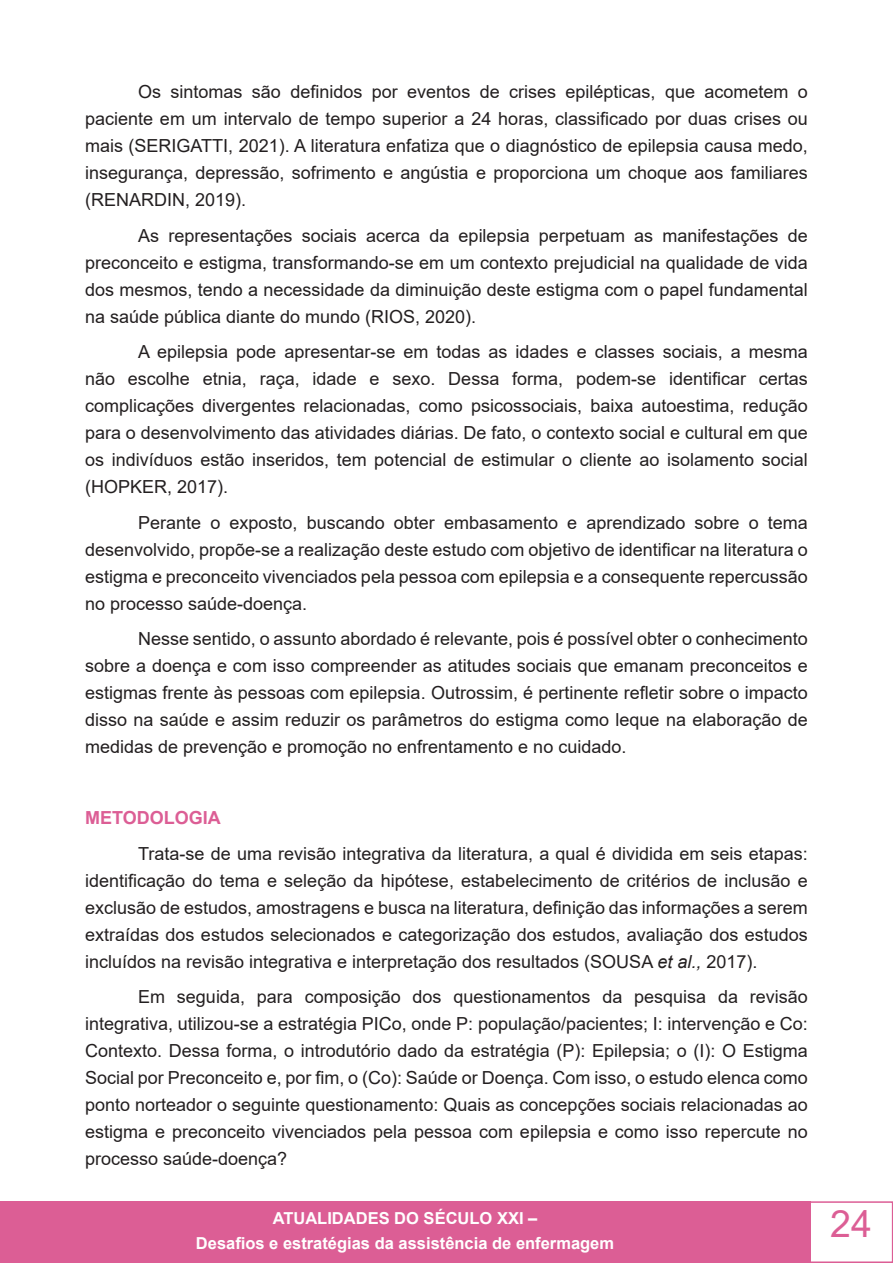
<style>
.page{position:relative;width:893px;height:1263px;background:#fff}
.page>*{position:absolute;margin:0;border:0;box-sizing:border-box;transform-origin:0 0}
.t1{font:37.5px "Arial";color:#dc5e95}
.t2{font:18px/27px "Arial";color:#231f20;text-align:justify}
.t3{font:700 18px "Arial";color:#dc5e95}
.t4{font:700 16.5px/24.8px "Arial";color:#fff;text-align:center}
.s1{font-style:italic}
</style>
<div class="page">
<div style="left:809px;top:1201px;width:84px;height:62px;background:#fff;border:2px solid #dc5e95"></div>
<div style="left:0;top:1201px;width:810px;height:62px;background:#dc5e95"></div>
<p class="t2" style="left:85px;top:78px;width:724px;text-indent:53px">Os sintomas são definidos por eventos de crises epilépticas, que acometem o paciente em um intervalo de tempo superior a 24 horas, classificado por duas crises ou mais (SERIGATTI, 2021). A literatura enfatiza que o diagnóstico de epilepsia causa medo, insegurança, depressão, sofrimento e angústia e proporciona um choque aos familiares (RENARDIN, 2019).</p>
<p class="t2" style="left:85px;top:222px;width:724px;text-indent:53px">As representações sociais acerca da epilepsia perpetuam as manifestações de preconceito e estigma, transformando-se em um contexto prejudicial na qualidade de vida dos mesmos, tendo a necessidade da diminuição deste estigma com o papel fundamental na saúde pública diante do mundo (RIOS, 2020).</p>
<p class="t2" style="left:85px;top:338px;width:724px;text-indent:53px">A epilepsia pode apresentar-se em todas as idades e classes sociais, a mesma não escolhe etnia, raça, idade e sexo. Dessa forma, podem-se identificar certas complicações divergentes relacionadas, como psicossociais, baixa autoestima, redução para o desenvolvimento das atividades diárias. De fato, o contexto social e cultural em que os indivíduos estão inseridos, tem potencial de estimular o cliente ao isolamento social (HOPKER, 2017).</p>
<p class="t2" style="left:85px;top:509px;width:724px;text-indent:53px">Perante o exposto, buscando obter embasamento e aprendizado sobre o tema desenvolvido, propõe-se a realização deste estudo com objetivo de identificar na literatura o estigma e preconceito vivenciados pela pessoa com epilepsia e a consequente repercussão no processo saúde-doença.</p>
<p class="t2" style="left:85px;top:625px;width:724px;text-indent:53px">Nesse sentido, o assunto abordado é relevante, pois é possível obter o conhecimento sobre a doença e com isso compreender as atitudes sociais que emanam preconceitos e estigmas frente às pessoas com epilepsia. Outrossim, é pertinente refletir sobre o impacto disso na saúde e assim reduzir os parâmetros do estigma como leque na elaboração de medidas de prevenção e promoção no enfrentamento e no cuidado.</p>
<p class="t3" style="left:85px;top:805px;width:137px">METODOLOGIA</p>
<p class="t2" style="left:85px;top:840px;width:724px;text-indent:53px">Trata-se de uma revisão integrativa da literatura, a qual é dividida em seis etapas: identificação do tema e seleção da hipótese, estabelecimento de critérios de inclusão e exclusão de estudos, amostragens e busca na literatura, definição das informações a serem extraídas dos estudos selecionados e categorização dos estudos, avaliação dos estudos incluídos na revisão integrativa e interpretação dos resultados (SOUSA <span class="s1">et al.,</span> 2017).</p>
<p class="t2" style="left:85px;top:983px;width:724px;text-indent:53px">Em seguida, para composição dos questionamentos da pesquisa da revisão integrativa, utilizou-se a estratégia PICo, onde P: população/pacientes; I: intervenção e Co:<br>Contexto. Dessa forma, o introdutório dado da estratégia (P): Epilepsia; o (I): O Estigma Social por Preconceito e, por fim, o (Co): Saúde or Doença. Com isso, o estudo elenca como ponto norteador o seguinte questionamento: Quais as concepções sociais relacionadas ao estigma e preconceito vivenciados pela pessoa com epilepsia e como isso repercute no processo saúde-doença?</p>
<p class="t4" style="left:196px;top:1206px;width:420px">ATUALIDADES DO SÉCULO XXI –<br>Desafios e estratégias da assistência de enfermagem</p>
<h1 class="t1" style="left:830px;top:1198px;width:43px">24</h1>
</div>
